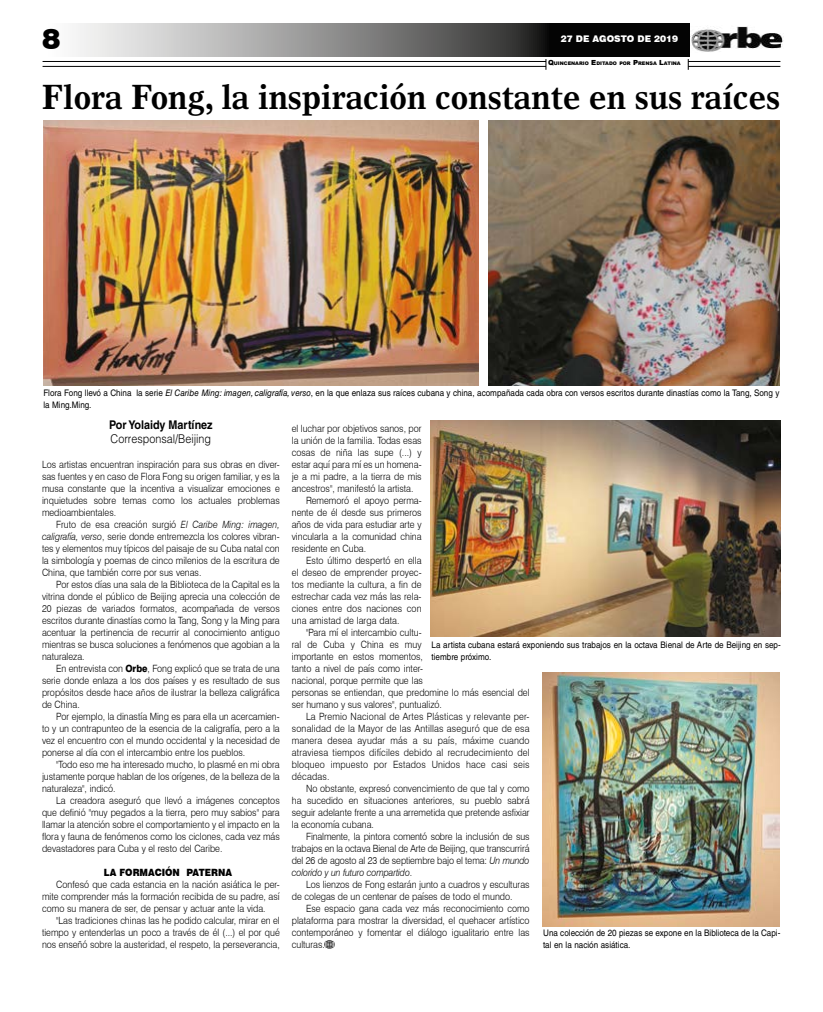
<style>
.page{position:relative;width:823px;height:1012px;background:#fff}
.page>*{position:absolute;margin:0;border:0;box-sizing:border-box;transform-origin:0 0}
.t1{font:700 35px "Times Europa LT Std";color:#000;scale:.9 1}
.t2{font:900 28px "Swiss 721 BT";color:#000}
.t3{font:300 12px "Helvetica LT Std";color:#000;scale:.9 1}
.t4{font:700 12px "Helvetica LT Std";color:#000;scale:.9 1}
.t5{font:300 10px/12px "Swiss 721 BT";color:#000;text-align:justify;scale:.9 1}
.t6{font:300 10px "Swiss 721 BT";letter-spacing:.02em;color:#000;scale:.9 1}
.t7{font:italic 300 10px "Swiss 721 BT";letter-spacing:-.01em;color:#000;scale:.9 1}
.t8{font:900 10px "Swiss 721 BT";color:#000;scale:.9 1}
.t9{font:900 9.2px "Swiss 721 BT";color:#fff}
.t10{font:9px/12px "Helvetica LT Std";color:#000;scale:.9 1}
.t11{font:900 4.9px "Arial";color:#000}
.s1{font-size:7px}
.s2{font-style:italic}
.s3{font-weight:800}
.s4{font-style:normal}
</style>
<div class="page">
<svg style="left:76px;top:24px;width:612px;height:33px;background:#727271"></svg>
<hr style="left:43px;top:61px;width:502px;height:1px;background:#000">
<hr style="left:43px;top:66px;width:502px;height:1px;background:#000">
<hr style="left:687px;top:61px;width:93px;height:1px;background:#000">
<hr style="left:687px;top:66px;width:93px;height:1px;background:#000">
<img style="left:690px;top:26px;width:92px;height:26px">
<svg style="left:325px;top:940px;width:10px;height:8px"></svg>
<img style="left:488px;top:120px;width:290px;height:265px">
<img style="left:44px;top:120px;width:434px;height:265px">
<img style="left:430px;top:420px;width:350px;height:216px">
<img style="left:542px;top:672px;width:236px;height:254px">
<h2 class="t2" style="left:42px;top:22px;width:20px">8</h2>
<p class="t9" style="left:560px;top:34px;width:119px">27 DE AGOSTO DE 2019</p>
<p class="t11" style="left:547px;top:60px;width:134px"><span class="s1">Q</span>UINCENARIO <span class="s1">E</span> DITADO POR <span class="s1">P</span>RENSA <span class="s1">L</span>ATINA</p>
<h1 class="t1" style="left:42px;top:76px;width:821px">Flora Fong, la inspiración constante en sus raíces</h1>
<p class="t10" style="left:43px;top:387px;width:818px">Flora Fong llevó a China la serie <span class="s2">El Caribe Ming: imagen, caligrafía, verso</span>, en la que enlaza sus raíces cubana y china, acompañada cada obra con versos escritos durante dinastías como la Tang, Song y la Ming.Ming.</p>
<p class="t4" style="left:109px;top:417px;width:116px">Por Yolaidy Martínez</p>
<p class="t3" style="left:110px;top:431px;width:113px">Corresponsal/Beijing</p>
<p class="t5" style="left:42px;top:458px;width:265px">Los artistas encuentran inspiración para sus obras en diver&shy;sas fuentes y en caso de Flora Fong su origen familiar, y es la musa constante que la incentiva a visualizar emociones e inquietudes sobre temas como los actuales problemas medioambientales.</p>
<p class="t5" style="left:42px;top:518px;width:265px;text-indent:14px">Fruto de esa creación surgió <span class="s2">El Caribe Ming: imagen, caligrafía, verso</span>, serie donde entremezcla los colores vibran&shy;tes y elementos muy típicos del paisaje de su Cuba natal con la simbología y poemas de cinco milenios de la escritura de China, que también corre por sus venas.</p>
<p class="t5" style="left:42px;top:578px;width:265px;text-indent:14px">Por estos días una sala de la Biblioteca de la Capital es la vitrina donde el público de Beijing aprecia una colección de 20 piezas de variados formatos, acompañada de versos escritos durante dinastías como la Tang, Song y la Ming para acentuar la pertinencia de recurrir al conocimiento antiguo mientras se busca soluciones a fenómenos que agobian a la naturaleza.</p>
<p class="t5" style="left:42px;top:662px;width:265px;text-indent:14px">En entrevista con <span class="s3">Orbe</span>, Fong explicó que se trata de una serie donde enlaza a los dos países y es resultado de sus propósitos desde hace años de ilustrar la belleza caligráfica de China.</p>
<p class="t5" style="left:42px;top:710px;width:265px;text-indent:14px">Por ejemplo, la dinastía Ming es para ella un acercamien&shy;to y un contrapunteo de la esencia de la caligrafía, pero a la vez el encuentro con el mundo occidental y la necesidad de ponerse al día con el intercambio entre los pueblos.</p>
<p class="t5" style="left:42px;top:758px;width:265px;text-indent:14px">"Todo eso me ha interesado mucho, lo plasmé en mi obra justamente porque hablan de los orígenes, de la belleza de la naturaleza", indicó.</p>
<p class="t5" style="left:42px;top:794px;width:265px;text-indent:14px">La creadora aseguró que llevó a imágenes conceptos que definió "muy pegados a la tierra, pero muy sabios" para llamar la atención sobre el comportamiento y el impacto en la flora y fauna de fenómenos como los ciclones, cada vez más devastadores para Cuba y el resto del Caribe.</p>
<p class="t8" style="left:104px;top:866px;width:144px">LA FORMACIÓN PATERNA</p>
<p class="t5" style="left:42px;top:878px;width:265px;text-indent:14px">Confesó que cada estancia en la nación asiática le per&shy;mite comprender más la formación recibida de su padre, así como su manera de ser, de pensar y actuar ante la vida.</p>
<p class="t5" style="left:42px;top:914px;width:265px;text-indent:14px">"Las tradiciones chinas las he podido calcular, mirar en el tiempo y entenderlas un poco a través de él (...) el por qué nos enseñó sobre la austeridad, el respeto, la perseverancia,</p>
<p class="t5" style="left:291px;top:422px;width:146px">el luchar por objetivos sanos, por</p>
<p class="t5" style="left:291px;top:434px;width:146px">la unión de la familia. Todas esas</p>
<p class="t5" style="left:291px;top:446px;width:146px">cosas de niña las supe (...) y</p>
<p class="t5" style="left:291px;top:458px;width:146px">estar aquí para mí es un homena-</p>
<p class="t5" style="left:291px;top:470px;width:146px">je a mi padre, a la tierra de mis</p>
<p class="t5" style="left:291px;top:482px;width:137px">ancestros", manifestó la artista.</p>
<p class="t5" style="left:306px;top:494px;width:130px">Rememoró el apoyo perma-</p>
<p class="t5" style="left:291px;top:506px;width:146px">nente de él desde sus primeros</p>
<p class="t5" style="left:291px;top:518px;width:146px">años de vida para estudiar arte y</p>
<p class="t5" style="left:291px;top:530px;width:146px">vincularla a la comunidad china</p>
<p class="t5" style="left:291px;top:542px;width:84px">residente en Cuba.</p>
<p class="t5" style="left:306px;top:554px;width:130px">Esto último despertó en ella</p>
<p class="t5" style="left:291px;top:566px;width:146px">el deseo de emprender proyec-</p>
<p class="t5" style="left:291px;top:578px;width:146px">tos mediante la cultura, a fin de</p>
<p class="t5" style="left:291px;top:590px;width:146px">estrechar cada vez más las rela-</p>
<p class="t5" style="left:291px;top:602px;width:146px">ciones entre dos naciones con</p>
<p class="t5" style="left:291px;top:614px;width:121px">una amistad de larga data.</p>
<p class="t5" style="left:306px;top:626px;width:130px">"Para mí el intercambio cultu-</p>
<p class="t5" style="left:291px;top:638px;width:146px">ral de Cuba y China es muy</p>
<p class="t5" style="left:291px;top:650px;width:147px">importante en estos momentos,</p>
<p class="t5" style="left:291px;top:662px;width:147px">tanto a nivel de país como inter-</p>
<p class="t5" style="left:291px;top:674px;width:147px">nacional, porque permite que las</p>
<p class="t5" style="left:291px;top:686px;width:265px">personas se entiendan, que predomine lo más esencial del</p>
<p class="t5" style="left:291px;top:698px;width:168px">ser humano y sus valores", puntualizó.</p>
<p class="t6" style="left:306px;top:710px;width:250px">La Premio Nacional de Artes Plásticas y relevante per-</p>
<p class="t6" style="left:291px;top:722px;width:265px">sonalidad de la Mayor de las Antillas aseguró que de esa</p>
<p class="t6" style="left:291px;top:734px;width:265px">manera desea ayudar más a su país, máxime cuando</p>
<p class="t6" style="left:291px;top:746px;width:265px">atraviesa tiempos difíciles debido al recrudecimiento del</p>
<p class="t6" style="left:291px;top:758px;width:265px">bloqueo impuesto por Estados Unidos hace casi seis</p>
<p class="t6" style="left:291px;top:770px;width:43px">décadas.</p>
<p class="t5" style="left:306px;top:782px;width:250px">No obstante, expresó convencimiento de que tal y como</p>
<p class="t5" style="left:291px;top:794px;width:265px">ha sucedido en situaciones anteriores, su pueblo sabrá</p>
<p class="t5" style="left:291px;top:806px;width:265px">seguir adelante frente a una arremetida que pretende asfixiar</p>
<p class="t5" style="left:291px;top:818px;width:93px">la economía cubana.</p>
<p class="t5" style="left:306px;top:830px;width:250px">Finalmente, la pintora comentó sobre la inclusión de sus</p>
<p class="t5" style="left:291px;top:842px;width:265px">trabajos en la octava Bienal de Arte de Beijing, que transcurrirá</p>
<p class="t5" style="left:291px;top:854px;width:265px">del 26 de agosto al 23 de septiembre bajo el tema: <span class="s2">Un mundo</span></p>
<p class="t7" style="left:291px;top:866px;width:135px">colorido y un futuro compartido<span class="s4">.</span></p>
<p class="t5" style="left:306px;top:878px;width:250px">Los lienzos de Fong estarán junto a cuadros y esculturas</p>
<p class="t5" style="left:291px;top:890px;width:246px">de colegas de un centenar de países de todo el mundo.</p>
<p class="t5" style="left:306px;top:902px;width:250px">Ese espacio gana cada vez más reconocimiento como</p>
<p class="t5" style="left:291px;top:914px;width:265px">plataforma para mostrar la diversidad, el quehacer artístico</p>
<p class="t5" style="left:291px;top:926px;width:265px">contemporáneo y fomentar el diálogo igualitario entre las</p>
<p class="t5" style="left:291px;top:938px;width:38px">culturas.</p>
<p class="t10" style="left:431px;top:639px;width:389px">La artista cubana estará exponiendo sus trabajos en la octava Bienal de Arte de Beijing en sep&shy;tiembre próximo.</p>
<p class="t10" style="left:543px;top:927px;width:265px">Una colección de 20 piezas se expone en la Biblioteca de la Capi&shy;tal en la nación asiática.</p>
</div>
